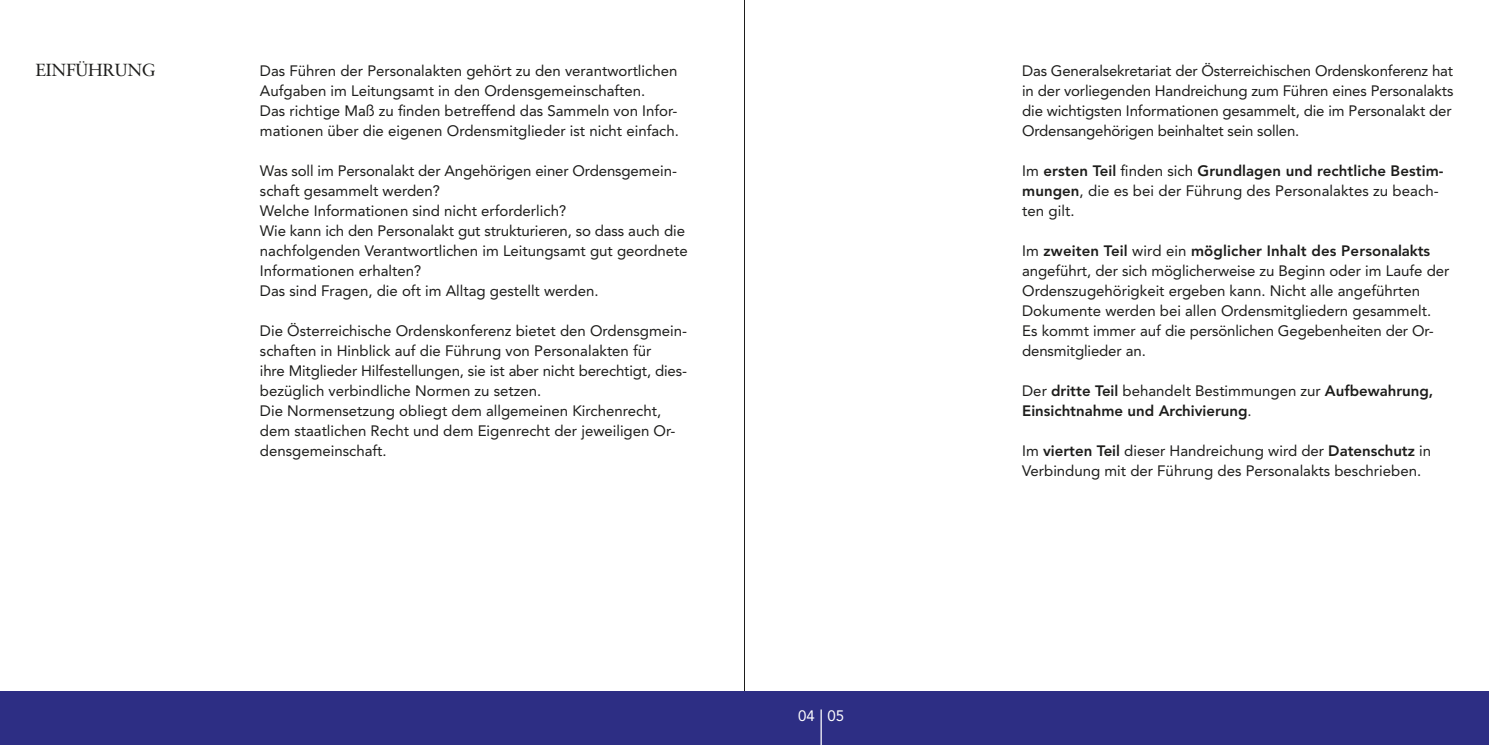
<style>
.page{position:relative;width:1489px;height:745px;background:#fff}
.page>*{position:absolute;margin:0;border:0;box-sizing:border-box;transform-origin:0 0}
.Headline{font:17.5px "Sabon";letter-spacing:-.01em;color:#1d1d1b}
.neuer_Fließtext{font:15px/20px "Avenir LT Std";color:#1d1d1b}
.neuer_Fließtext-2{font:800 15px/20px "Avenir LT Std";color:#1d1d1b}
.t1{font:15px "Avenir LT Std";color:#fff}
.s1{font-weight:800}
.s2{font-weight:400}
</style>
<div class="page">
<hr style="left:744px;top:0;width:1px;height:691px;background:#1d1d1b">
<div style="left:0;top:691px;width:1488px;height:53px;background:#2d2e84"></div>
<hr style="left:820px;top:709px;width:1px;height:35px;background:#fff">
<p class="Headline" style="left:35px;top:59px;width:121px">EINFÜHRUNG</p>
<p class="neuer_Fließtext" style="left:260px;top:60px;width:419px">Das Führen der Personalakten gehört zu den verantwortlichen<br>Aufgaben im Leitungsamt in den Ordensgemeinschaften.</p>
<p class="neuer_Fließtext" style="left:260px;top:100px;width:420px">Das richtige Maß zu finden betreffend das Sammeln von Infor&shy;mationen über die eigenen Ordensmitglieder ist nicht einfach.</p>
<p class="neuer_Fließtext" style="left:260px;top:160px;width:418px">Was soll im Personalakt der Angehörigen einer Ordensgemein&shy;schaft gesammelt werden?</p>
<p class="neuer_Fließtext" style="left:260px;top:200px;width:308px">Welche Informationen sind nicht erforderlich?</p>
<p class="neuer_Fließtext" style="left:260px;top:220px;width:429px">Wie kann ich den Personalakt gut strukturieren, so dass auch die nachfolgenden Verantwortlichen im Leitungsamt gut geordnete<br>Informationen erhalten?</p>
<p class="neuer_Fließtext" style="left:260px;top:280px;width:340px">Das sind Fragen, die oft im Alltag gestellt werden.</p>
<p class="neuer_Fließtext" style="left:260px;top:320px;width:428px">Die Österreichische Ordenskonferenz bietet den Ordensgmein&shy;schaften in Hinblick auf die Führung von Personalakten für<br>ihre Mitglieder Hilfestellungen, sie ist aber nicht berechtigt, dies&shy;bezüglich verbindliche Normen zu setzen.</p>
<p class="neuer_Fließtext" style="left:260px;top:400px;width:417px">Die Normensetzung obliegt dem allgemeinen Kirchenrecht, dem staatlichen Recht und dem Eigenrecht der jeweiligen Or&shy;densgemeinschaft.</p>
<p class="t1" style="left:798px;top:706px;width:47px">04 05</p>
<p class="neuer_Fließtext" style="left:1022px;top:60px;width:432px;text-align:justify">Das Generalsekretariat der Österreichischen Ordenskonferenz hat in der vorliegenden Handreichung zum Führen eines Personalakts die wichtigsten Informationen gesammelt, die im Personalakt der Ordensangehörigen beinhaltet sein sollen.</p>
<p class="neuer_Fließtext" style="left:1022px;top:160px;width:423px">Im <span class="s1">ersten Teil</span> finden sich <span class="s1">Grundlagen und rechtliche Bestim&shy;mungen</span>, die es bei der Führung des Personalaktes zu beach&shy;ten gilt.</p>
<p class="neuer_Fließtext" style="left:1022px;top:240px;width:429px">Im <span class="s1">zweiten Teil</span> wird ein <span class="s1">möglicher Inhalt des Personalakts </span>angeführt, der sich möglicherweise zu Beginn oder im Laufe der<br>Ordenszugehörigkeit ergeben kann. Nicht alle angeführten</p>
<p class="neuer_Fließtext" style="left:1022px;top:300px;width:410px">Dokumente werden bei allen Ordensmitgliedern gesammelt.</p>
<p class="neuer_Fließtext" style="left:1022px;top:320px;width:413px">Es kommt immer auf die persönlichen Gegebenheiten der Or&shy;densmitglieder an.</p>
<p class="neuer_Fließtext-2" style="left:1022px;top:380px;width:412px"><span class="s2">Der</span> dritte Teil <span class="s2">behandelt Bestimmungen zur</span> Aufbewahrung,<br>Einsichtnahme und Archivierung<span class="s2">.</span></p>
<p class="neuer_Fließtext" style="left:1022px;top:440px;width:410px">Im <span class="s1">vierten Teil</span> dieser Handreichung wird der <span class="s1">Datenschutz</span> in<br>Verbindung mit der Führung des Personalakts beschrieben.</p>
</div>
